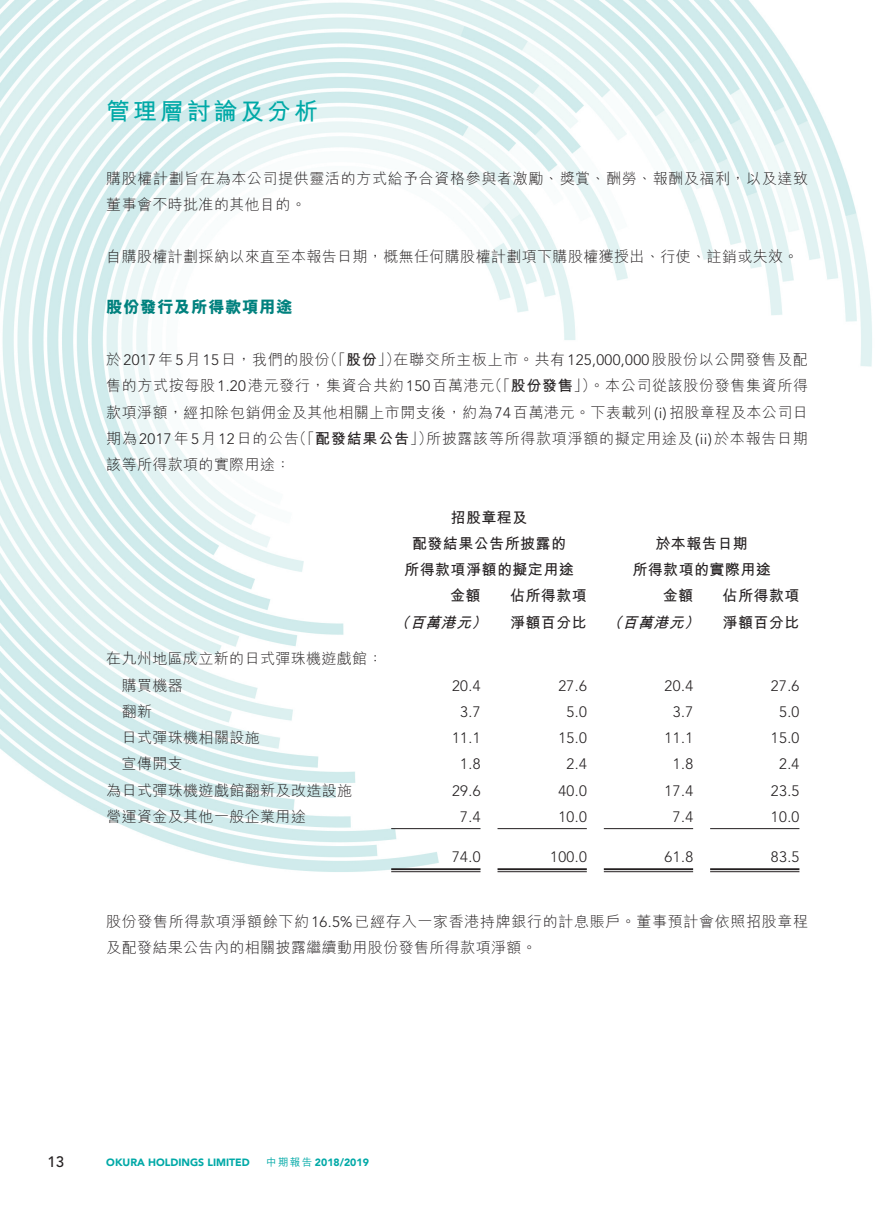
<style>
.page{position:relative;width:893px;height:1212px;background:#fff}
.page>*{position:absolute;margin:0;border:0;box-sizing:border-box;transform-origin:0 0}
.t1{font:700 24px "M Hei HK";letter-spacing:.12em;color:#00a9a7}
._3__標題{font:800 16.5px "M Hei HK";letter-spacing:.03em;color:#00817e}
._1__內文{font:300 15px/26.2px "M Hei HK";letter-spacing:.03em;color:#231f20}
._1__內文-2{font:300 15px "Avenir LT Std";letter-spacing:.025em;color:#231f20}
._1__內文-3{font:700 15px "M Hei HK";letter-spacing:.03em;color:#231f20}
._1__內文-4{font:300 15px "M Hei HK";letter-spacing:.05em;color:#231f20}
._1__內文-5{font:italic 700 15px "M Hei HK";color:#231f20}
.t2{font:500 15px "Avenir LT Std";color:#231f20}
.t3{font:900 10.5px "Avenir LT Std";color:#00a9a7}
.s1{font-family:"Avenir LT Std"}
.s2{font-weight:700}
.s3{font-weight:300}
.s4{font-family:"M Hei HK";font-weight:500}
</style>
<div class="page">
<img style="left:0;top:0;width:872px;height:873px">
<hr style="left:391px;top:828px;width:89px;height:1px;background:#231f20">
<hr style="left:497px;top:828px;width:90px;height:1px;background:#231f20">
<hr style="left:604px;top:828px;width:89px;height:1px;background:#231f20">
<hr style="left:710px;top:828px;width:89px;height:1px;background:#231f20">
<hr style="left:391px;top:868px;width:89px;height:2px;background:#231f20">
<hr style="left:391px;top:871px;width:89px;height:1px;background:#231f20">
<hr style="left:497px;top:868px;width:90px;height:2px;background:#231f20">
<hr style="left:497px;top:871px;width:90px;height:1px;background:#231f20">
<hr style="left:604px;top:868px;width:89px;height:2px;background:#231f20">
<hr style="left:604px;top:871px;width:89px;height:1px;background:#231f20">
<hr style="left:710px;top:868px;width:89px;height:2px;background:#231f20">
<hr style="left:710px;top:871px;width:89px;height:1px;background:#231f20">
<h1 class="t1" style="left:106px;top:93px;width:213px">管理層討論及分析</h1>
<p class="_1__內文" style="left:106px;top:165px;width:703px">購股權計劃旨在為本公司提供靈活的方式給予合資格參與者激勵、獎賞、酬勞、報酬及福利，以及達致董事會不時批准的其他目的。</p>
<p class="_1__內文" style="left:106px;top:243px;width:694px">自購股權計劃採納以來直至本報告日期，概無任何購股權計劃項下購股權獲授出、行使、註銷或失效。</p>
<p class="_3__標題" style="left:106px;top:298px;width:188px">股份發行及所得款項用途</p>
<p class="_1__內文" style="left:394px;top:346px;width:416px">在聯交所主板上市。共有<span class="s1">125,000,000</span>股股份以公開發售及配</p>
<p class="_1__內文" style="left:323px;top:346px;width:79px">（「<span class="s2">股份</span>」）</p>
<p class="_1__內文" style="left:106px;top:346px;width:225px">於<span class="s1">2017</span>年<span class="s1">5</span>月<span class="s1">15</span>日，我們的股份</p>
<p class="_1__內文" style="left:487px;top:372px;width:322px">（「<span class="s2">股份發售</span>」）。本公司從該股份發售集資所得</p>
<p class="_1__內文" style="left:106px;top:372px;width:390px">售的方式按每股<span class="s1">1.20</span>港元發行，集資合共約<span class="s1">150</span>百萬港元</p>
<p class="_1__內文" style="left:106px;top:399px;width:703px">款項淨額，經扣除包銷佣金及其他相關上市開支後，約為<span class="s1">74</span>百萬港元。下表載列 <span class="s1">)i(</span> 招股章程及本公司日</p>
<p class="_1__內文-4" style="left:426px;top:431px;width:383px">所披露該等所得款項淨額的擬定用途及 <span class="s1">)i i(</span> 於本報告日期</p>
<p class="_1__內文-3" style="left:292px;top:427px;width:142px"><span class="s3">（「</span>配發結果公告<span class="s3">」）</span></p>
<p class="_1__內文" style="left:106px;top:425px;width:194px">期為<span class="s1">2017</span>年<span class="s1">5</span>月<span class="s1">12</span>日的公告該等所得款項的實際用途：</p>
<p class="_1__內文-3" style="left:451px;top:506px;width:78px">招股章程及</p>
<p class="_1__內文-3" style="left:412px;top:532px;width:156px">配發結果公告所披露的</p>
<p class="_1__內文-3" style="left:404px;top:559px;width:171px">所得款項淨額的擬定用途</p>
<p class="_1__內文-3" style="left:655px;top:532px;width:94px">於本報告日期</p>
<p class="_1__內文-3" style="left:632px;top:559px;width:140px">所得款項的實際用途</p>
<p class="_1__內文-3" style="left:450px;top:585px;width:32px">金額</p>
<p class="_1__內文-5" style="left:471px;top:611px;width:22px">(</p>
<p class="_1__內文-5" style="left:394px;top:611px;width:22px">（</p>
<p class="_1__內文-5" style="left:410px;top:611px;width:68px">百萬港元</p>
<p class="_1__內文-3" style="left:510px;top:585px;width:78px">佔所得款項</p>
<p class="_1__內文-3" style="left:510px;top:611px;width:78px">淨額百分比</p>
<p class="_1__內文-3" style="left:663px;top:585px;width:32px">金額</p>
<p class="_1__內文-5" style="left:684px;top:611px;width:22px">(</p>
<p class="_1__內文-5" style="left:607px;top:611px;width:22px">（</p>
<p class="_1__內文-5" style="left:622px;top:611px;width:68px">百萬港元</p>
<p class="_1__內文-3" style="left:723px;top:585px;width:78px">佔所得款項</p>
<p class="_1__內文-3" style="left:723px;top:611px;width:78px">淨額百分比</p>
<p class="_1__內文" style="left:106px;top:645px;width:278px">在九州地區成立新的日式彈珠機遊戲館：</p>
<p class="_1__內文" style="left:122px;top:672px;width:63px">購買機器</p>
<p class="_1__內文-2" style="left:452px;top:676px;width:30px">20.4</p>
<p class="_1__內文-2" style="left:558px;top:676px;width:30px">27.6</p>
<p class="_1__內文-2" style="left:665px;top:676px;width:30px">20.4</p>
<p class="_1__內文-2" style="left:771px;top:676px;width:30px">27.6</p>
<p class="_1__內文" style="left:122px;top:698px;width:32px">翻新</p>
<p class="_1__內文-2" style="left:460px;top:703px;width:22px">3.7</p>
<p class="_1__內文-2" style="left:566px;top:703px;width:22px">5.0</p>
<p class="_1__內文-2" style="left:673px;top:703px;width:22px">3.7</p>
<p class="_1__內文-2" style="left:779px;top:703px;width:22px">5.0</p>
<p class="_1__內文" style="left:122px;top:724px;width:140px">日式彈珠機相關設施</p>
<p class="_1__內文-2" style="left:452px;top:729px;width:30px">11.1</p>
<p class="_1__內文-2" style="left:558px;top:729px;width:30px">15.0</p>
<p class="_1__內文-2" style="left:665px;top:729px;width:30px">11.1</p>
<p class="_1__內文-2" style="left:771px;top:729px;width:30px">15.0</p>
<p class="_1__內文" style="left:122px;top:750px;width:63px">宣傳開支</p>
<p class="_1__內文-2" style="left:460px;top:755px;width:22px">1.8</p>
<p class="_1__內文-2" style="left:566px;top:755px;width:22px">2.4</p>
<p class="_1__內文-2" style="left:673px;top:755px;width:22px">1.8</p>
<p class="_1__內文-2" style="left:779px;top:755px;width:22px">2.4</p>
<p class="_1__內文" style="left:106px;top:777px;width:247px">為日式彈珠機遊戲館翻新及改造設施</p>
<p class="_1__內文-2" style="left:452px;top:781px;width:30px">29.6</p>
<p class="_1__內文-2" style="left:558px;top:781px;width:30px">40.0</p>
<p class="_1__內文-2" style="left:665px;top:781px;width:30px">17.4</p>
<p class="_1__內文-2" style="left:771px;top:781px;width:30px">23.5</p>
<p class="_1__內文" style="left:106px;top:803px;width:201px">營運資金及其他一般企業用途</p>
<p class="_1__內文-2" style="left:460px;top:808px;width:22px">7.4</p>
<p class="_1__內文-2" style="left:558px;top:808px;width:30px">10.0</p>
<p class="_1__內文-2" style="left:673px;top:808px;width:22px">7.4</p>
<p class="_1__內文-2" style="left:771px;top:808px;width:30px">10.0</p>
<p class="_1__內文-2" style="left:452px;top:848px;width:30px">74.0</p>
<p class="_1__內文-2" style="left:550px;top:848px;width:38px">100.0</p>
<p class="_1__內文-2" style="left:665px;top:848px;width:30px">61.8</p>
<p class="_1__內文-2" style="left:771px;top:848px;width:30px">83.5</p>
<p class="_1__內文" style="left:106px;top:908px;width:703px">股份發售所得款項淨額餘下約<span class="s1">16.5%</span>已經存入一家香港持牌銀行的計息賬戶。董事預計會依照招股章程及配發結果公告內的相關披露繼續動用股份發售所得款項淨額。</p>
<p class="t2" style="left:48px;top:1153px;width:18px">13</p>
<p class="t3" style="left:106px;top:1156px;width:145px">OKURA HOLDINGS LIMITED</p>
<p class="t3" style="left:266px;top:1156px;width:104px"><span class="s4">中期報告</span> 2018/2019</p>
</div>
